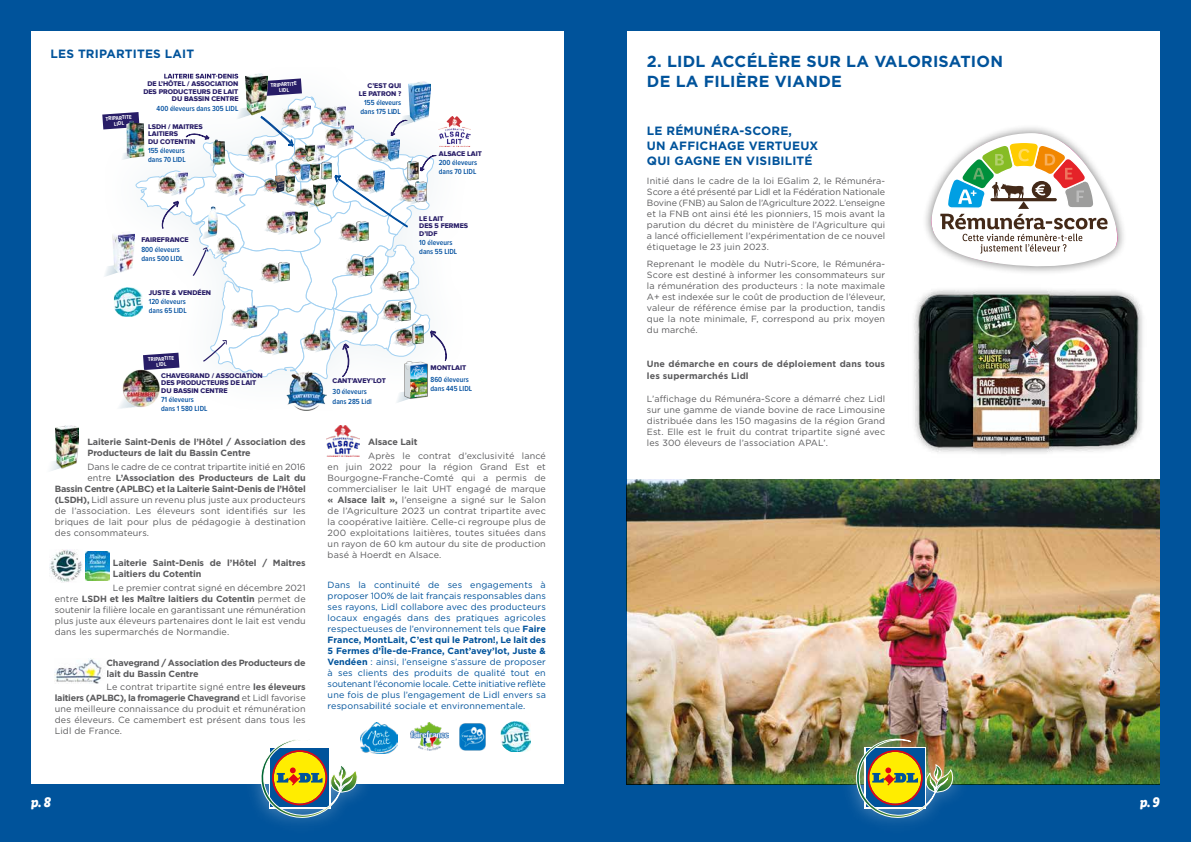
<style>
.page{position:relative;width:1191px;height:842px;background:#fff}
.page>*{position:absolute;margin:0;border:0;box-sizing:border-box;transform-origin:0 0}
.t1{font:700 16px/20px "Gotham";letter-spacing:.015em;color:#00539b}
.t2{font:14px "Lidl Font Script Pro";color:#fff}
.t3{font:700 12px/15px "Gotham";letter-spacing:.015em;color:#00539b}
.t4{font:9px/11px "Gotham";letter-spacing:.015em;color:#5a5a5c;text-align:justify}
.t5{font:9px/11px "Gotham";letter-spacing:.015em;color:#00539b;text-align:justify}
.t6{font:700 9px/11px "Gotham";letter-spacing:-.01em;color:#5a5a5c}
.t7{font:700 9px/11.5px "Gotham";letter-spacing:.015em;color:#5a5a5c}
.t8{font:9px "Gotham";letter-spacing:-.005em;color:#5a5a5c}
.t9{font:600 7.6px/9.1px "Proxima Nova Cond";color:#004f9f}
.t10{font:7px/7.6px "Proxima Nova Extrabld";color:#281d67}
.t11{font:700 5.7px/5.7px "Proxima Nova Cond";color:#fff;text-align:center}
.s1{font-weight:400}
.s2{font-weight:700}
</style>
<div class="page">
<div style="left:595px;top:0;width:596px;height:842px;background:#00539b"></div>
<div style="left:627px;top:32px;width:532px;height:752px;background:#fff"></div>
<img style="left:627px;top:479px;width:532px;height:305px">
<div style="left:0;top:0;width:595px;height:842px;background:#00539b"></div>
<div style="left:31px;top:32px;width:533px;height:752px;background:#fff"></div>
<div style="left:838px;top:721px;width:132px;height:114px;background:#fff;opacity:.4"></div>
<img style="left:855px;top:739px;width:100px;height:79px">
<div style="left:243px;top:721px;width:132px;height:114px;background:#fff;opacity:.4"></div>
<svg style="left:260px;top:739px;width:99px;height:79px"></svg>
<svg style="left:50px;top:461px;width:7px;height:10px"></svg>
<img style="left:56px;top:425px;width:23px;height:44px">
<img style="left:501px;top:721px;width:30px;height:31px">
<img style="left:326px;top:425px;width:33px;height:32px">
<img style="left:50px;top:549px;width:33px;height:33px">
<img style="left:55px;top:658px;width:47px;height:25px">
<img style="left:360px;top:722px;width:37px;height:31px">
<img style="left:410px;top:722px;width:38px;height:29px">
<img style="left:459px;top:723px;width:27px;height:28px">
<img style="left:85px;top:551px;width:24px;height:29px">
<svg style="left:397px;top:389px;width:8px;height:14px"></svg>
<img style="left:287px;top:379px;width:40px;height:31px">
<img style="left:446px;top:116px;width:24px;height:30px">
<img style="left:120px;top:379px;width:40px;height:29px">
<img style="left:405px;top:379px;width:22px;height:21px">
<svg style="left:102px;top:74px;width:344px;height:305px"></svg>
<img style="left:288px;top:161px;width:14px;height:13px">
<img style="left:357px;top:174px;width:18px;height:18px">
<img style="left:340px;top:223px;width:18px;height:18px">
<img style="left:347px;top:258px;width:18px;height:17px">
<img style="left:382px;top:273px;width:18px;height:18px">
<img style="left:383px;top:303px;width:18px;height:18px">
<img style="left:395px;top:328px;width:18px;height:17px">
<img style="left:340px;top:315px;width:18px;height:18px">
<img style="left:304px;top:333px;width:18px;height:17px">
<img style="left:260px;top:336px;width:18px;height:17px">
<img style="left:262px;top:264px;width:18px;height:17px">
<img style="left:266px;top:215px;width:18px;height:17px">
<img style="left:232px;top:310px;width:18px;height:17px">
<img style="left:371px;top:143px;width:18px;height:18px">
<img style="left:400px;top:184px;width:18px;height:18px">
<img style="left:914px;top:289px;width:229px;height:165px">
<div style="left:922px;top:124px;width:204px;height:152px;background:#000;opacity:.5"></div>
<svg style="left:930px;top:133px;width:191px;height:138px"></svg>
<h3 class="t3" style="left:51px;top:46px;width:145px">LES TRIPARTITES LAIT</h3>
<p class="t11" style="left:106px;top:116px;width:27px;rotate:-4deg">TRIPARTITE<br>LIDL</p>
<p class="t10" style="left:143px;top:80px;width:97px;text-align:right">DE L’HÔTEL / ASSOCIATION<br>DES PRODUCTEURS DE LAIT<br>DU BASSIN CENTRE</p>
<p class="t9" style="left:157px;top:103px;width:83px">400 éleveurs dans 305 LIDL</p>
<p class="t10" style="left:148px;top:123px;width:56px">LSDH / MAITRES<br>LAITIERS<br>DU COTENTIN</p>
<p class="t9" style="left:148px;top:146px;width:39px">155 éleveurs dans 70 LIDL</p>
<p class="t11" style="left:271px;top:82px;width:27px;rotate:-4deg">TRIPARTITE<br>LIDL</p>
<p class="t10" style="left:141px;top:237px;width:49px">FAIREFRANCE</p>
<p class="t9" style="left:141px;top:244px;width:44px">800 éleveurs dans 500 LIDL</p>
<p class="t10" style="left:149px;top:289px;width:64px">JUSTE &amp; VENDÉEN</p>
<p class="t9" style="left:149px;top:297px;width:39px">120 éleveurs dans 65 LIDL</p>
<p class="t11" style="left:148px;top:357px;width:27px;rotate:-4deg">TRIPARTITE<br>LIDL</p>
<p class="t10" style="left:161px;top:372px;width:103px">CHAVEGRAND / ASSOCIATION<br>DES PRODUCTEURS DE LAIT<br>DU BASSIN CENTRE</p>
<p class="t9" style="left:161px;top:395px;width:48px">71 éleveurs dans 1 580 LIDL</p>
<p class="t6" style="left:87px;top:436px;width:220px">Laiterie Saint-Denis de l’Hôtel / Association des<br>Producteurs de lait du Bassin Centre</p>
<p class="t8" style="left:87px;top:461px;width:220px">Dans le cadre de ce contrat tripartite initié en 2016</p>
<p class="t6" style="left:87px;top:472px;width:220px"><span class="s1">entre</span> L’Association des Producteurs de Lait du</p>
<p class="t6" style="left:55px;top:483px;width:252px">Bassin Centre (APLBC) et la Laiterie Saint-Denis de l’Hôtel</p>
<p class="t4" style="left:55px;top:494px;width:252px"><span class="s2">(LSDH),</span> Lidl assure un revenu plus juste aux producteurs</p>
<p class="t4" style="left:55px;top:505px;width:252px">de l’association. Les éleveurs sont identifiés sur les</p>
<p class="t4" style="left:55px;top:516px;width:252px">briques de lait pour plus de pédagogie à destination</p>
<p class="t4" style="left:55px;top:527px;width:96px">des consommateurs.</p>
<p class="t6" style="left:113px;top:557px;width:194px">Laiterie Saint-Denis de l’Hôtel / Maitres<br>Laitiers du Cotentin</p>
<p class="t4" style="left:55px;top:582px;width:252px;text-indent:58px">Le premier contrat signé en décembre 2021 entre <span class="s2">LSDH et les Maître laitiers du Cotentin</span> permet de soutenir la filière locale en garantissant une rémunération plus juste aux éleveurs partenaires dont le lait est vendu dans les supermarchés de Normandie.</p>
<p class="t6" style="left:106px;top:657px;width:201px">Chavegrand / Association des Producteurs de lait du Bassin Centre</p>
<p class="t4" style="left:55px;top:681px;width:252px;text-indent:52px">Le contrat tripartite signé entre <span class="s2">les éleveurs laitiers (APLBC), la fromagerie Chavegrand</span> et Lidl favorise une meilleure connaissance du produit et rémunération des éleveurs. Ce camembert est présent dans tous les Lidl de France.</p>
<p class="t10" style="left:359px;top:83px;width:44px;text-align:right">C’EST QUI<br>LE PATRON ?</p>
<p class="t9" style="left:360px;top:98px;width:42px;text-align:center">155 éleveurs dans 175 LIDL</p>
<p class="t10" style="left:439px;top:150px;width:45px">ALSACE LAIT</p>
<p class="t9" style="left:439px;top:158px;width:40px">200 éleveurs dans 70 LIDL</p>
<p class="t10" style="left:419px;top:215px;width:50px">LE LAIT<br>DES 5 FERMES<br>D’IDF</p>
<p class="t9" style="left:419px;top:238px;width:39px">10 éleveurs dans 55 LIDL</p>
<p class="t10" style="left:430px;top:365px;width:37px">MONTLAIT</p>
<p class="t10" style="left:332px;top:377px;width:55px">CANT’AVEY’LOT</p>
<p class="t9" style="left:430px;top:374px;width:43px">860 éleveurs dans 445 LIDL</p>
<p class="t9" style="left:332px;top:387px;width:41px">30 éleveurs dans 285 Lidl</p>
<p class="t6" style="left:368px;top:436px;width:51px">Alsace Lait</p>
<p class="t4" style="left:328px;top:450px;width:220px;text-indent:41px">Après le contrat d’exclusivité lancé en juin 2022 pour la région Grand Est et Bourgogne-Franche-Comté qui a permis de commercialiser le lait UHT engagé de marque <span class="s2">« Alsace lait »,</span> l’enseigne a signé sur le Salon de l’Agriculture 2023 un contrat tripartite avec la coopérative laitière. Celle-ci regroupe plus de 200 exploitations laitières, toutes situées dans un rayon de 60 km autour du site de production basé à Hoerdt en Alsace.</p>
<p class="t5" style="left:328px;top:579px;width:220px">Dans la continuité de ses engagements à proposer 100% de lait français responsables dans ses rayons, Lidl collabore avec des producteurs locaux engagés dans des pratiques agricoles respectueuses de l’environnement tels que <span class="s2">Faire France, MontLait, C’est qui le Patron!, Le lait des 5 Fermes d’Île-de-France, Cant’avey’lot, Juste &amp; Vendéen</span> : ainsi, l’enseigne s’assure de proposer à ses clients des produits de qualité tout en soutenant l’économie locale. Cette initiative reflète une fois de plus l’engagement de Lidl envers sa responsabilité sociale et environnementale.</p>
<h1 class="t1" style="left:647px;top:52px;width:357px">2. LIDL ACCÉLÈRE SUR LA VALORISATION<br>DE LA FILIÈRE VIANDE</h1>
<h3 class="t3" style="left:647px;top:123px;width:173px">LE RÉMUNÉRA-SCORE,<br>UN AFFICHAGE VERTUEUX<br>QUI GAGNE EN VISIBILITÉ</h3>
<p class="t4" style="left:647px;top:176px;width:240px">Initié dans le cadre de la loi EGalim 2, le Rémunéra-Score a été présenté par Lidl et la Fédération Nationale Bovine (FNB) au Salon de l’Agriculture 2022. L’enseigne et la FNB ont ainsi été les pionniers, 15 mois avant la parution du décret du ministère de l’Agriculture qui a lancé officiellement l’expérimentation de ce nouvel étiquetage le 23 juin 2023.</p>
<p class="t4" style="left:647px;top:258px;width:240px">Reprenant le modèle du Nutri-Score, le Rémunéra-Score est destiné à informer les consommateurs sur la rémunération des producteurs : la note maximale A+ est indexée sur le coût de production de l’éleveur, valeur de référence émise par la production, tandis que la note minimale, F, correspond au prix moyen du marché.</p>
<p class="t7" style="left:647px;top:358px;width:240px">Une démarche en cours de déploiement dans tous les supermarchés Lidl</p>
<p class="t4" style="left:647px;top:393px;width:240px">L’affichage du Rémunéra-Score a démarré chez Lidl sur une gamme de viande bovine de race Limousine distribuée dans les 150 magasins de la région Grand Est. Elle est le fruit du contrat tripartite signé avec les 300 éleveurs de l’association APAL’.</p>
<h2 class="t2" style="left:31px;top:794px;width:21px">p. 8</h2>
<h2 class="t2" style="left:1140px;top:794px;width:21px">p. 9</h2>
</div>
